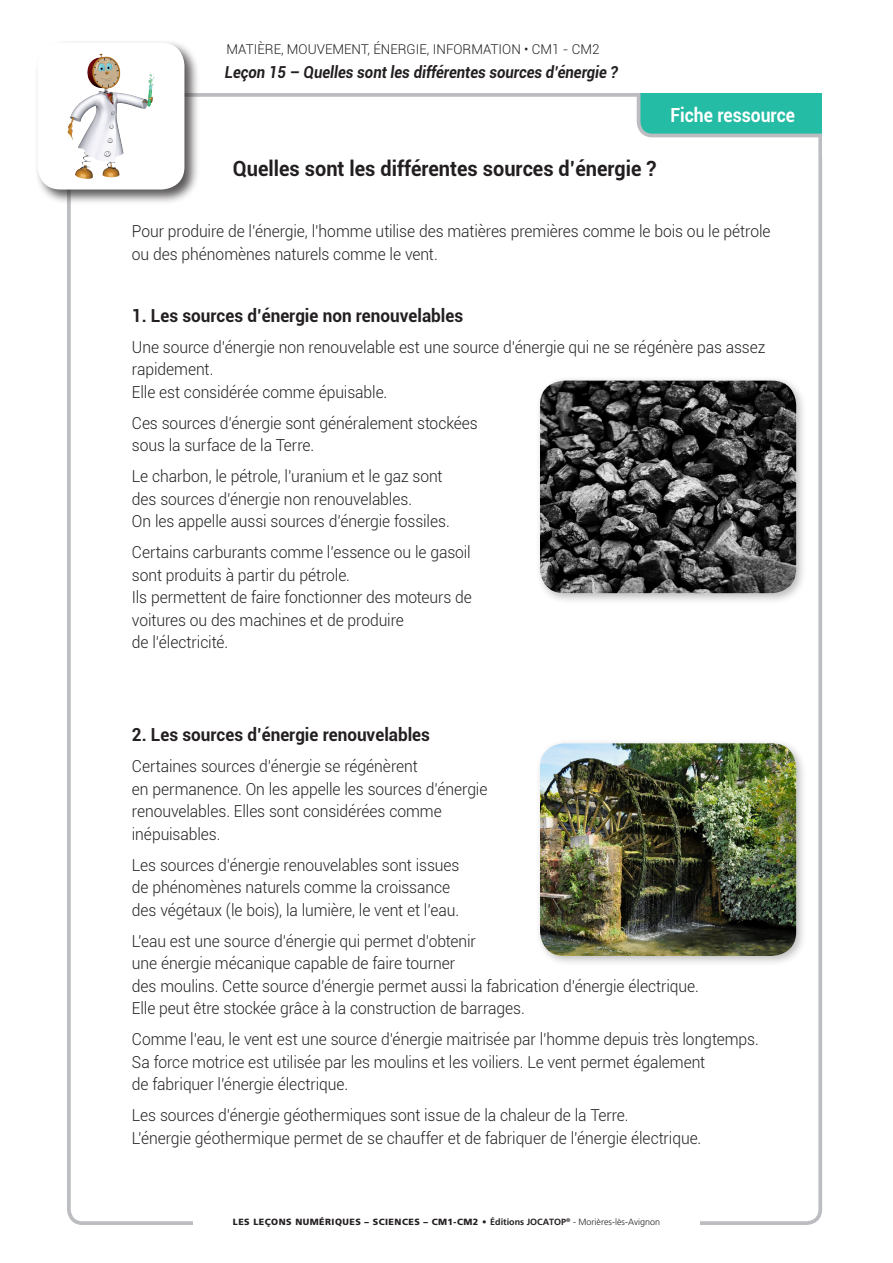
<style>
.page{position:relative;width:893px;height:1263px;background:#fff}
.page>*{position:absolute;margin:0;border:0;box-sizing:border-box;transform-origin:0 0}
.t1{font:700 21px "Roboto";color:#231f20;scale:.95 1}
.t2{font:700 19.5px "Roboto";color:#fff;scale:.9 1}
.t3{font:700 18px "Roboto";color:#231f20;scale:.95 1}
.t4{font:300 16.5px/22.5px "Roboto";letter-spacing:-.005em;color:#231f20;scale:.95 1}
.t5{font:italic 700 16.5px "Roboto";color:#231f20;scale:.9 1}
.t6{font:300 13.5px "Roboto";color:#231f20}
.t7{font:900 9px "Frutiger LT Std";letter-spacing:.05em;color:#231f20}
.s1{font-family:"Frutiger";font-weight:700}
.s2{font-family:"Frutiger";font-weight:300}
</style>
<div class="page">
<div style="left:639px;top:78px;width:201px;height:57px;background:#24bca4;border-radius:14px"></div>
<div style="left:637px;top:76px;width:205px;height:61px;border:4px solid #bcbdc0;border-radius:14px"></div>
<div style="left:35px;top:40px;width:165px;height:165px;background:#231f20;opacity:.75"></div>
<div style="left:38px;top:43px;width:146px;height:147px;background:#fff;border-radius:23px"></div>
<img style="left:67px;top:54px;width:39px;height:87px">
<div style="left:822px;top:60px;width:41px;height:96px;background:#fff"></div>
<div style="left:629px;top:60px;width:209px;height:33px;background:#fff"></div>
<div style="left:535px;top:375px;width:272px;height:229px;background:#231f20;opacity:.3"></div>
<img style="left:540px;top:381px;width:256px;height:212px">
<div style="left:535px;top:738px;width:272px;height:229px;background:#231f20;opacity:.3"></div>
<img style="left:540px;top:743px;width:256px;height:213px">
<p class="t6" style="left:226px;top:39px;width:375px">MATIÈRE, MOUVEMENT, ÉNERGIE, INFORMATION • CM1 - CM2</p>
<p class="t5" style="left:225px;top:61px;width:438px">Leçon 15 – Quelles sont les différentes sources d’énergie ?</p>
<p class="t1" style="left:233px;top:154px;width:447px">Quelles sont les différentes sources d’énergie ?</p>
<p class="t2" style="left:670px;top:101px;width:140px">Fiche ressource</p>
<p class="t4" style="left:132px;top:219px;width:674px">Pour produire de l’énergie, l’homme utilise des matières premières comme le bois ou le pétrole ou des phénomènes naturels comme le vent.</p>
<p class="t3" style="left:132px;top:303px;width:350px">1. Les sources d’énergie non renouvelables</p>
<p class="t4" style="left:132px;top:335px;width:668px">Une source d’énergie non renouvelable est une source d’énergie qui ne se régénère pas assez rapidement.<br>Elle est considérée comme épuisable.</p>
<p class="t4" style="left:132px;top:411px;width:366px">Ces sources d’énergie sont généralement stockées sous la surface de la Terre.</p>
<p class="t4" style="left:132px;top:465px;width:336px">Le charbon, le pétrole, l’uranium et le gaz sont des sources d’énergie non renouvelables.<br>On les appelle aussi sources d’énergie fossiles.</p>
<p class="t4" style="left:132px;top:541px;width:360px">Certains carburants comme l’essence ou le gasoil sont produits à partir du pétrole.<br>Ils permettent de faire fonctionner des moteurs de voitures ou des machines et de produire<br>de l’électricité.</p>
<p class="t3" style="left:132px;top:722px;width:315px">2. Les sources d’énergie renouvelables</p>
<p class="t4" style="left:132px;top:755px;width:376px">Certaines sources d’énergie se régénèrent<br>en permanence. On les appelle les sources d’énergie renouvelables. Elles sont considérées comme inépuisables.</p>
<p class="t4" style="left:132px;top:853px;width:346px">Les sources d’énergie renouvelables sont issues de phénomènes naturels comme la croissance des végétaux (le bois), la lumière, le vent et l’eau.</p>
<p class="t4" style="left:132px;top:929px;width:598px">L’eau est une source d’énergie qui permet d’obtenir<br>une énergie mécanique capable de faire tourner<br>des moulins. Cette source d’énergie permet aussi la fabrication d’énergie électrique.<br>Elle peut être stockée grâce à la construction de barrages.</p>
<p class="t4" style="left:132px;top:1028px;width:661px">Comme l’eau, le vent est une source d’énergie maitrisée par l’homme depuis très longtemps.<br>Sa force motrice est utilisée par les moulins et les voiliers. Le vent permet également<br>de fabriquer l’énergie électrique.</p>
<p class="t4" style="left:132px;top:1104px;width:601px">Les sources d’énergie géothermiques sont issue de la chaleur de la Terre.<br>L’énergie géothermique permet de se chauffer et de fabriquer de l’énergie électrique.</p>
<p class="t7" style="left:233px;top:1216px;width:429px">LES LEÇONS NUMÉRIQUES – SCIENCES – CM1-CM2 • <span class="s1">Éditions JOCATOP</span><sup>®</sup> <span class="s2">- Morières-lès-Avignon</span></p>
</div>
